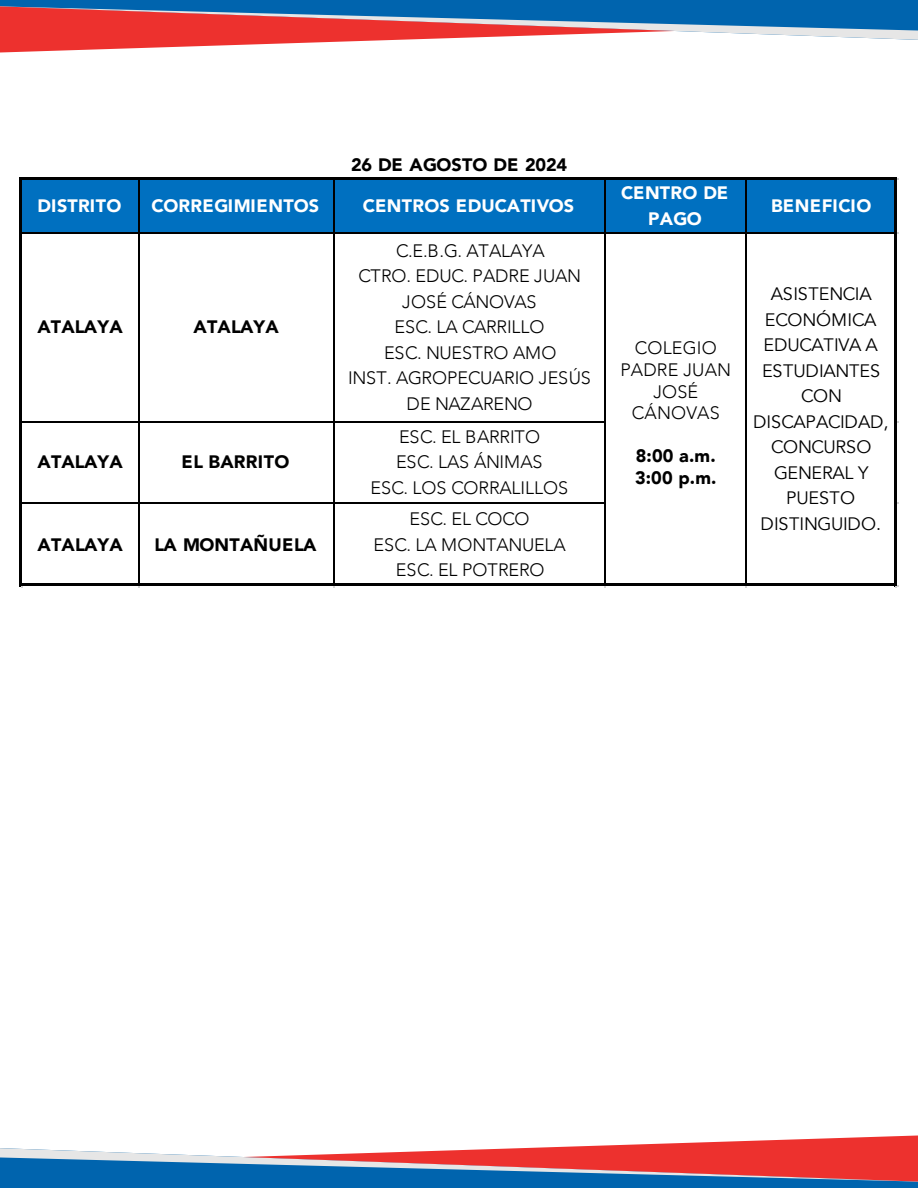
<style>
.page{position:relative;width:918px;height:1188px;background:#fff}
.page>*{position:absolute;margin:0;border:0;box-sizing:border-box;transform-origin:0 0}
.t1{font:300 18px/25.5px "Avenir";letter-spacing:-.01em;color:#000;text-align:center}
.t2{font:18px/25.5px "Avenir";letter-spacing:-.015em;color:#000;text-align:center}
.t3{font:900 18px/21.6px "Avenir";letter-spacing:.01em;color:#000}
.t4{font:900 18px/25.5px "Avenir";letter-spacing:.01em;color:#fff;text-align:center}
.t5{font:300 18px/21.6px "Avenir";letter-spacing:.01em;color:#000;text-align:center}
.t6{font:900 18px "Avenir";letter-spacing:-.01em;color:#000}
</style>
<div class="page">
<svg style="left:0;top:1135px;width:918px;height:53px"></svg>
<svg style="left:0;top:0;width:918px;height:52px"></svg>
<div style="left:21px;top:178px;width:876px;height:56px;background:#0070c0"></div>
<hr style="left:22px;top:177px;width:875px;height:3px;background:#000">
<hr style="left:22px;top:232px;width:872px;height:2px;background:#000">
<hr style="left:22px;top:422px;width:584px;height:1px;background:#000">
<hr style="left:22px;top:502px;width:584px;height:2px;background:#000">
<hr style="left:20px;top:177px;width:2px;height:409px;background:#000">
<hr style="left:138px;top:180px;width:2px;height:404px;background:#000">
<hr style="left:333px;top:180px;width:1px;height:404px;background:#000">
<hr style="left:604px;top:180px;width:2px;height:404px;background:#000">
<hr style="left:746px;top:180px;width:1px;height:404px;background:#000">
<hr style="left:22px;top:584px;width:875px;height:2px;background:#000">
<hr style="left:894px;top:180px;width:3px;height:406px;background:#000">
<p class="t6" style="left:351px;top:149px;width:218px">26 DE AGOSTO DE 2024</p>
<p class="t4" style="left:38px;top:192px;width:85px">DISTRITO</p>
<p class="t4" style="left:151px;top:192px;width:169px">CORREGIMIENTOS</p>
<p class="t4" style="left:363px;top:192px;width:213px">CENTROS EDUCATIVOS</p>
<p class="t3" style="left:38px;top:315px;width:87px">ATALAYA</p>
<p class="t3" style="left:194px;top:315px;width:87px">ATALAYA</p>
<p class="t3" style="left:38px;top:451px;width:87px">ATALAYA</p>
<p class="t3" style="left:182px;top:451px;width:109px">EL BARRITO</p>
<p class="t3" style="left:38px;top:533px;width:87px">ATALAYA</p>
<p class="t3" style="left:155px;top:533px;width:163px">LA MONTAÑUELA</p>
<p class="t1" style="left:348px;top:238px;width:244px">C.E.B.G. ATALAYA<br>CTRO. EDUC. PADRE JUAN<br>JOSÉ CÁNOVAS<br>ESC. LA CARRILLO<br>ESC. NUESTRO AMO<br>INST. AGROPECUARIO JESÚS<br>DE NAZARENO</p>
<p class="t1" style="left:371px;top:424px;width:199px">ESC. EL BARRITO<br>ESC. LAS ÁNIMAS<br>ESC. LOS CORRALILLOS</p>
<p class="t1" style="left:373px;top:506px;width:194px">ESC. EL COCO<br>ESC. LA MONTANUELA<br>ESC. EL POTRERO</p>
<p class="t4" style="left:621px;top:180px;width:109px">CENTRO DE<br>PAGO</p>
<p class="t5" style="left:620px;top:337px;width:112px">COLEGIO<br>PADRE JUAN<br>JOSÉ<br>CÁNOVAS</p>
<p class="t3" style="left:635px;top:445px;width:83px">8:00 a.m.<br>3:00 p.m.</p>
<p class="t4" style="left:771px;top:192px;width:102px">BENEFICIO</p>
<p class="t2" style="left:753px;top:281px;width:137px">ASISTENCIA<br>ECONÓMICA<br>EDUCATIVA A<br>ESTUDIANTES<br>CON<br>DISCAPACIDAD,<br>CONCURSO<br>GENERAL Y<br>PUESTO<br>DISTINGUIDO.</p>
</div>
